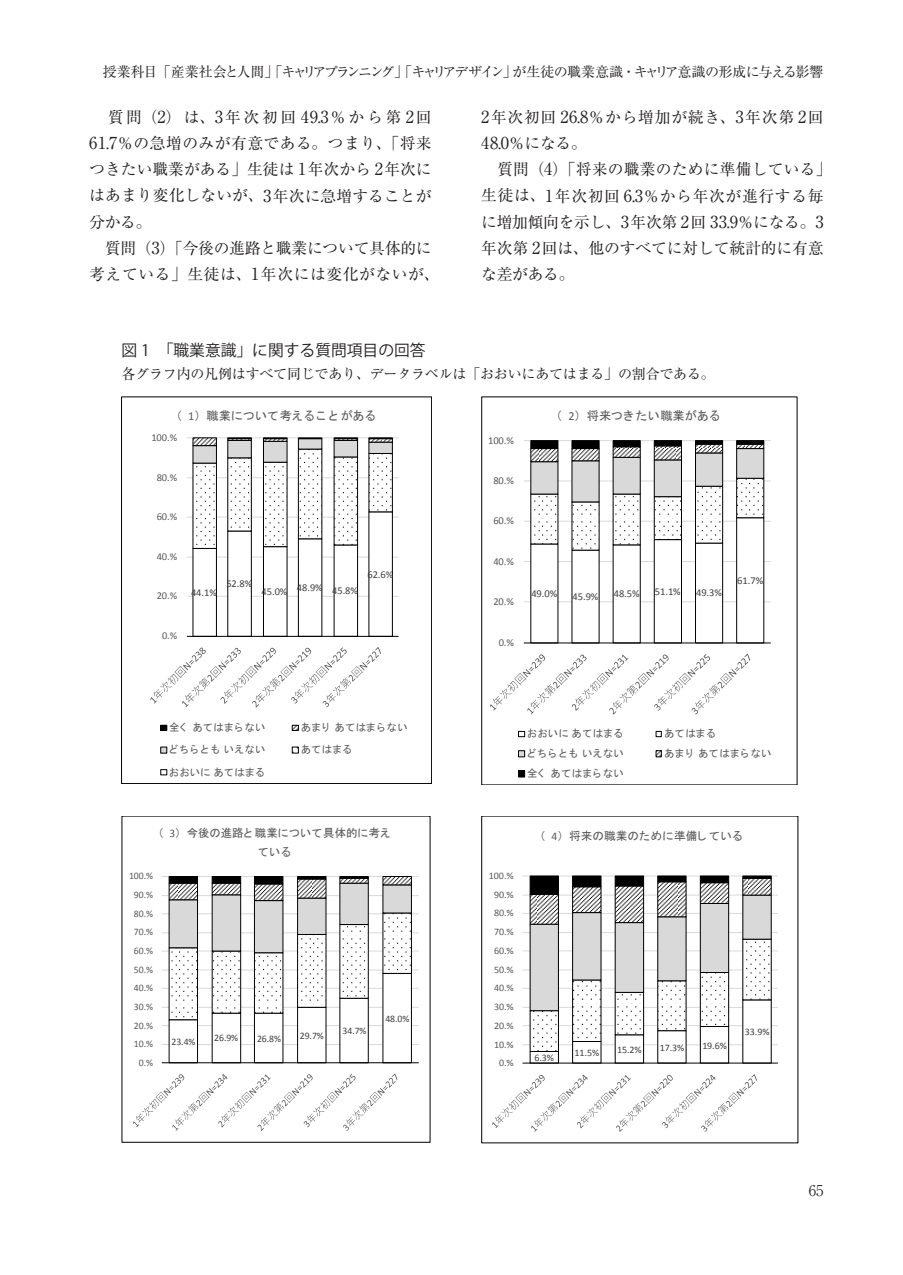
<style>
.page{position:relative;width:903px;height:1275px;background:#fff}
.page>*{position:absolute;margin:0;border:0;box-sizing:border-box;transform-origin:0 0}
.t1{font:15.75px/26.1px "Ryumin Pr 5";letter-spacing:.01em;color:#231f20;text-align:justify}
.t2{font:15.75px/26.2px "Ryumin Pr 5";letter-spacing:-.015em;color:#231f20;text-align:center}
.t3{font:15.75px/26.2px "Ryumin Pr 5";letter-spacing:.05em;color:#231f20}
.t4{font:15.75px "Koz Go Pro";color:#231f20}
.t5{font:300 14.88px "Ryumin Pr 5";color:#231f20}
.t6{font:14px "Ryumin Pr 5";letter-spacing:-.1em;color:#231f20}
.t7{font:14px "Ryumin Pr 5";letter-spacing:-.015em;color:#231f20}
.t8{font:12.25px "MS P Gothic";letter-spacing:.05em;color:#595959}
.t9{font:12.25px "MS P Gothic";letter-spacing:.03em;color:#595959}
.t10{font:11.72px "MS P Gothic";color:#595959}
.t11{font:11.55px/19.9px "MS P Gothic";letter-spacing:.005em;color:#595959;text-align:center}
.t12{font:10.5px "Calibri";letter-spacing:-.005em;color:#404040}
.t13{font:10.5px "Calibri";letter-spacing:-.01em;color:#595959}
.t14{font:10.5px "MS P Gothic";letter-spacing:.095em;color:#595959}
.t15{font:10.5px "MS P Gothic";letter-spacing:.125em;color:#595959}
.t16{font:10.5px "MS P Gothic";letter-spacing:.055em;color:#595959}
.t17{font:10.5px "MS P Gothic";letter-spacing:.06em;color:#595959}
.t18{font:9.97px "Calibri";letter-spacing:-.005em;color:#595959}
.t19{font:9.97px "Calibri";letter-spacing:-.005em;color:#404040}
.s1{font-size:16.45px}
.s2{font-family:"Calibri"}
</style>
<div class="page">
<hr style="left:187px;top:596px;width:211px;height:1px;background:#d9d9d9">
<hr style="left:187px;top:557px;width:211px;height:1px;background:#d9d9d9">
<hr style="left:187px;top:517px;width:211px;height:1px;background:#d9d9d9">
<hr style="left:187px;top:477px;width:211px;height:1px;background:#d9d9d9">
<hr style="left:187px;top:437px;width:211px;height:1px;background:#d9d9d9">
<svg style="left:192px;top:438px;width:201px;height:198px"></svg>
<hr style="left:187px;top:636px;width:211px;height:1px;background:#000">
<svg style="left:150px;top:647px;width:231px;height:60px"></svg>
<div style="left:160px;top:725px;width:7px;height:6px;border:1px solid #000"></div>
<div style="left:292px;top:725px;width:7px;height:6px;border:1px solid #000"></div>
<div style="left:160px;top:747px;width:7px;height:6px;border:1px solid #000"></div>
<div style="left:292px;top:747px;width:7px;height:6px;border:1px solid #000"></div>
<div style="left:160px;top:769px;width:7px;height:6px;border:1px solid #000"></div>
<div style="left:122px;top:397px;width:310px;height:387px;border:1px solid #000"></div>
<hr style="left:162px;top:1044px;width:257px;height:1px;background:#d9d9d9">
<hr style="left:162px;top:1025px;width:257px;height:1px;background:#d9d9d9">
<hr style="left:162px;top:1007px;width:257px;height:1px;background:#d9d9d9">
<hr style="left:162px;top:988px;width:257px;height:1px;background:#d9d9d9">
<hr style="left:162px;top:970px;width:257px;height:1px;background:#d9d9d9">
<hr style="left:162px;top:951px;width:257px;height:1px;background:#d9d9d9">
<hr style="left:162px;top:932px;width:257px;height:1px;background:#d9d9d9">
<hr style="left:162px;top:913px;width:257px;height:1px;background:#d9d9d9">
<hr style="left:162px;top:895px;width:257px;height:1px;background:#d9d9d9">
<hr style="left:162px;top:876px;width:257px;height:1px;background:#d9d9d9">
<svg style="left:168px;top:876px;width:244px;height:188px"></svg>
<hr style="left:162px;top:1062px;width:257px;height:1px;background:#000">
<svg style="left:133px;top:1074px;width:264px;height:57px"></svg>
<hr style="left:524px;top:601px;width:247px;height:1px;background:#d9d9d9">
<hr style="left:524px;top:561px;width:247px;height:1px;background:#d9d9d9">
<hr style="left:524px;top:521px;width:247px;height:1px;background:#d9d9d9">
<hr style="left:524px;top:480px;width:247px;height:1px;background:#d9d9d9">
<hr style="left:524px;top:440px;width:247px;height:1px;background:#d9d9d9">
<svg style="left:530px;top:441px;width:235px;height:203px"></svg>
<hr style="left:524px;top:642px;width:247px;height:1px;background:#000">
<svg style="left:490px;top:654px;width:260px;height:60px"></svg>
<div style="left:518px;top:731px;width:7px;height:6px;border:1px solid #000"></div>
<svg style="left:656px;top:731px;width:6px;height:6px"></svg>
<div style="left:518px;top:751px;width:7px;height:6px;background:#d9d9d9"></div>
<div style="left:518px;top:750px;width:7px;height:7px;border:1px solid #000"></div>
<div style="left:656px;top:750px;width:6px;height:7px;border:1px solid #000"></div>
<div style="left:518px;top:771px;width:7px;height:6px;background:#000"></div>
<div style="left:518px;top:770px;width:7px;height:7px;border:1px solid #000"></div>
<hr style="left:522px;top:1044px;width:256px;height:1px;background:#d9d9d9">
<hr style="left:522px;top:1025px;width:256px;height:1px;background:#d9d9d9">
<hr style="left:522px;top:1007px;width:256px;height:1px;background:#d9d9d9">
<hr style="left:522px;top:988px;width:256px;height:1px;background:#d9d9d9">
<hr style="left:522px;top:969px;width:256px;height:1px;background:#d9d9d9">
<hr style="left:522px;top:950px;width:256px;height:1px;background:#d9d9d9">
<hr style="left:522px;top:932px;width:256px;height:1px;background:#d9d9d9">
<hr style="left:522px;top:913px;width:256px;height:1px;background:#d9d9d9">
<hr style="left:522px;top:895px;width:256px;height:1px;background:#d9d9d9">
<hr style="left:522px;top:876px;width:256px;height:1px;background:#d9d9d9">
<svg style="left:529px;top:876px;width:243px;height:187px"></svg>
<hr style="left:522px;top:1063px;width:256px;height:1px;background:#000">
<svg style="left:492px;top:1074px;width:265px;height:58px"></svg>
<p class="t6" style="left:103px;top:61px;width:722px">授業科目「産業社会と人間」「キャリアプランニング」「キャリアデザイン」が生徒の職業意識・キャリア意識の形成に与える影響</p>
<p class="t1" style="left:89px;top:103px;width:344px;text-indent:19px">質問（<span class="s1">2</span>）は、<span class="s1">3</span>年次初回 <span class="s1">49.3</span>％から第 <span class="s1">2</span>回<span class="s1">61.7</span>％の急増のみが有意である。つまり、「将来つきたい職業がある」生徒は <span class="s1">1</span>年次から <span class="s1">2</span>年次にはあまり変化しないが、<span class="s1">3</span>年次に急増することが分かる。</p>
<p class="t2" style="left:89px;top:234px;width:352px">質問（<span class="s1">3</span>）「今後の進路と職業について具体的に<br>考えている」生徒は、<span class="s1">1</span>年次には変化がないが、</p>
<p class="t3" style="left:481px;top:103px;width:344px"><span class="s1">2</span>年次初回 <span class="s1">26.8</span>％から増加が続き、<span class="s1">3</span>年次第 <span class="s1">2</span>回<br><span class="s1">48.0</span>％になる。</p>
<p class="t1" style="left:481px;top:155px;width:352px;text-align:left;text-indent:16px">質問（<span class="s1">4</span>）「将来の職業のために準備している」生徒は、<span class="s1">1</span>年次初回 <span class="s1">6.3</span>％から年次が進行する毎に増加傾向を示し、<span class="s1">3</span>年次第 <span class="s1">2</span>回 <span class="s1">33.9</span>％になる。<span class="s1">3</span>年次第 <span class="s1">2</span>回は、他のすべてに対して統計的に有意な差がある。</p>
<p class="t4" style="left:122px;top:340px;width:305px">図 1　「職業意識」に関する質問項目の回答</p>
<p class="t7" style="left:122px;top:363px;width:595px">各グラフ内の凡例はすべて同じであり、データラベルは「おおいにあてはまる」の割合である。</p>
<p class="t8" style="left:176px;top:409px;width:201px">（ <span class="s2">1</span>）職業について考えることがある</p>
<p class="t9" style="left:556px;top:409px;width:165px">（ <span class="s2">2</span>）将来つきたい職業がある</p>
<p class="t13" style="left:151px;top:431px;width:27px">100.%</p>
<p class="t13" style="left:488px;top:433px;width:27px">100.%</p>
<p class="t13" style="left:157px;top:470px;width:22px">80.%</p>
<p class="t13" style="left:493px;top:474px;width:22px">80.%</p>
<p class="t13" style="left:157px;top:510px;width:22px">60.%</p>
<p class="t13" style="left:493px;top:514px;width:22px">60.%</p>
<p class="t13" style="left:157px;top:550px;width:22px">40.%</p>
<p class="t13" style="left:493px;top:555px;width:22px">40.%</p>
<p class="t13" style="left:157px;top:589px;width:22px">20.%</p>
<p class="t12" style="left:191px;top:586px;width:27px">44.1%</p>
<p class="t12" style="left:226px;top:577px;width:27px">52.8%</p>
<p class="t12" style="left:262px;top:584px;width:98px">45.0% 48.9% 45.8%</p>
<p class="t12" style="left:367px;top:567px;width:27px">62.6%</p>
<p class="t13" style="left:493px;top:595px;width:22px">20.%</p>
<p class="t12" style="left:531px;top:587px;width:27px">49.0%</p>
<p class="t12" style="left:572px;top:590px;width:27px">45.9%</p>
<p class="t12" style="left:614px;top:587px;width:27px">48.5%</p>
<p class="t12" style="left:655px;top:585px;width:27px">51.1%</p>
<p class="t12" style="left:696px;top:586px;width:27px">49.3%</p>
<p class="t12" style="left:737px;top:574px;width:27px">61.7%</p>
<p class="t13" style="left:162px;top:629px;width:17px">0.%</p>
<p class="t13" style="left:499px;top:636px;width:17px">0.%</p>
<p class="t14" style="left:169px;top:722px;width:98px">全く あてはまらない</p>
<p class="t14" style="left:301px;top:722px;width:108px">あまりあてはまらない</p>
<p class="t15" style="left:169px;top:744px;width:98px">どちらともいえない</p>
<p class="t14" style="left:301px;top:744px;width:52px">あてはまる</p>
<p class="t16" style="left:169px;top:767px;width:97px">おおいにあてはまる</p>
<p class="t17" style="left:527px;top:728px;width:97px">おおいにあてはまる</p>
<p class="t14" style="left:664px;top:728px;width:53px">あてはまる</p>
<p class="t15" style="left:527px;top:748px;width:98px">どちらともいえない</p>
<p class="t14" style="left:664px;top:748px;width:109px">あまりあてはまらない</p>
<p class="t14" style="left:527px;top:768px;width:98px">全く あてはまらない</p>
<p class="t11" style="left:158px;top:822px;width:234px">（ <span class="s2">3</span>）今後の進路と職業について具体的に考えている</p>
<p class="t10" style="left:540px;top:830px;width:204px">（ <span class="s2">4</span>）将来の職業のために準備している</p>
<p class="t18" style="left:129px;top:870px;width:26px">100.%</p>
<p class="t18" style="left:489px;top:869px;width:26px">100.%</p>
<p class="t18" style="left:134px;top:888px;width:21px">90.%</p>
<p class="t18" style="left:494px;top:888px;width:21px">90.%</p>
<p class="t18" style="left:134px;top:907px;width:21px">80.%</p>
<p class="t18" style="left:494px;top:907px;width:21px">80.%</p>
<p class="t18" style="left:134px;top:926px;width:21px">70.%</p>
<p class="t18" style="left:494px;top:925px;width:21px">70.%</p>
<p class="t18" style="left:134px;top:944px;width:21px">60.%</p>
<p class="t18" style="left:494px;top:944px;width:21px">60.%</p>
<p class="t18" style="left:134px;top:963px;width:21px">50.%</p>
<p class="t18" style="left:494px;top:963px;width:21px">50.%</p>
<p class="t18" style="left:134px;top:982px;width:21px">40.%</p>
<p class="t18" style="left:494px;top:982px;width:21px">40.%</p>
<p class="t18" style="left:134px;top:1000px;width:21px">30.%</p>
<p class="t18" style="left:494px;top:1000px;width:21px">30.%</p>
<p class="t18" style="left:134px;top:1019px;width:21px">20.%</p>
<p class="t18" style="left:134px;top:1038px;width:21px">10.%</p>
<p class="t18" style="left:139px;top:1056px;width:16px">0.%</p>
<p class="t19" style="left:172px;top:1035px;width:25px">23.4%</p>
<p class="t19" style="left:214px;top:1032px;width:26px">26.9%</p>
<p class="t19" style="left:257px;top:1032px;width:26px">26.8%</p>
<p class="t19" style="left:300px;top:1029px;width:26px">29.7%</p>
<p class="t19" style="left:343px;top:1024px;width:26px">34.7%</p>
<p class="t19" style="left:385px;top:1012px;width:26px">48.0%</p>
<p class="t18" style="left:494px;top:1019px;width:21px">20.%</p>
<p class="t18" style="left:494px;top:1038px;width:21px">10.%</p>
<p class="t18" style="left:499px;top:1057px;width:16px">0.%</p>
<p class="t19" style="left:534px;top:1051px;width:21px">6.3%</p>
<p class="t19" style="left:574px;top:1046px;width:26px">11.5%</p>
<p class="t19" style="left:617px;top:1043px;width:26px">15.2%</p>
<p class="t19" style="left:660px;top:1041px;width:26px">17.3%</p>
<p class="t19" style="left:702px;top:1039px;width:26px">19.6%</p>
<p class="t19" style="left:745px;top:1025px;width:26px">33.9%</p>
<p class="t5" style="left:809px;top:1179px;width:16px">65</p>
</div>
